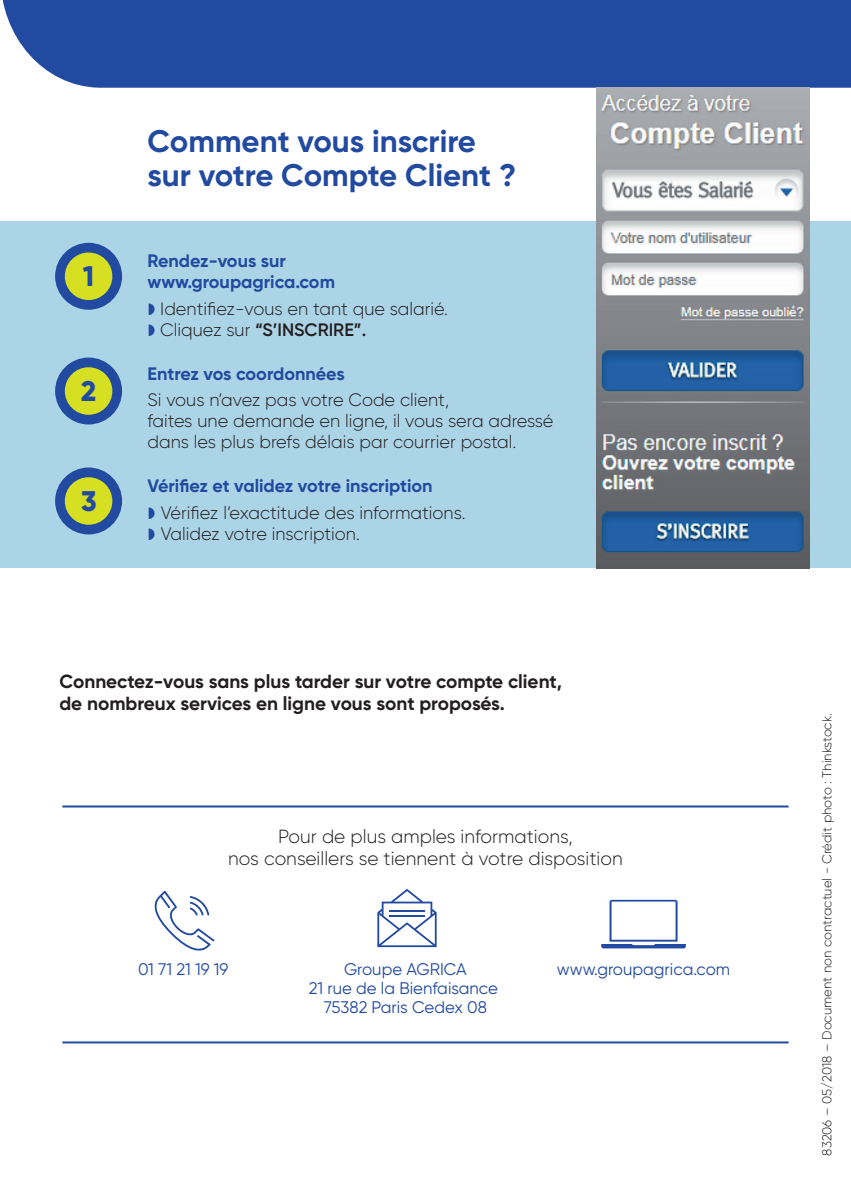
<style>
.page{position:relative;width:851px;height:1191px;background:#fff}
.page>*{position:absolute;margin:0;border:0;box-sizing:border-box;transform-origin:0 0}
.t1{font:700 31.2px/33.8px "Gilroy";color:#214aa0}
.t2{font:800 28.4px "Gilroy";color:#214aa0}
.t3{font:700 19px/22px "Gilroy";color:#231f20}
.t4{font:300 19px "Gilroy";color:#231f20}
.t5{font:300 18px/21px "Gilroy";color:#231f20}
.t6{font:700 18px "Gilroy";color:#214aa0}
.t7{font:600 18px "Gilroy";color:#231f20}
.t8{font:16.8px/19.4px "Gilroy";color:#214aa0;text-align:center}
.t9{font:300 13px "Gilroy";color:#231f20}
.s1{font-weight:300}
</style>
<div class="page">
<div style="left:0;top:221px;width:850px;height:347px;background:#acd4e7"></div>
<div style="left:55px;top:243px;width:67px;height:67px;background:#214aa0;border-radius:50%"></div>
<div style="left:65px;top:252px;width:47px;height:48px;background:#d6df21;border-radius:50%"></div>
<div style="left:2px;top:0;width:848px;height:88px;background:#214aa0"></div>
<img style="left:596px;top:88px;width:213px;height:480px">
<div style="left:55px;top:357px;width:67px;height:67px;background:#214aa0;border-radius:50%"></div>
<div style="left:65px;top:367px;width:47px;height:48px;background:#d6df21;border-radius:50%"></div>
<div style="left:55px;top:467px;width:67px;height:67px;background:#214aa0;border-radius:50%"></div>
<div style="left:65px;top:477px;width:47px;height:48px;background:#d6df21;border-radius:50%"></div>
<svg style="left:601px;top:899px;width:84px;height:49px"></svg>
<svg style="left:377px;top:889px;width:59px;height:58px"></svg>
<hr style="left:389px;top:910px;width:35px;height:2px;background:#214aa0">
<hr style="left:389px;top:915px;width:35px;height:2px;background:#214aa0">
<svg style="left:154px;top:890px;width:60px;height:61px"></svg>
<hr style="left:62px;top:805px;width:726px;height:2px;background:#214aa0">
<hr style="left:62px;top:1041px;width:726px;height:2px;background:#214aa0">
<p class="t2" style="left:83px;top:258px;width:13px">1</p>
<p class="t2" style="left:81px;top:373px;width:17px">2</p>
<p class="t2" style="left:81px;top:483px;width:17px">3</p>
<p class="t1" style="left:147px;top:124px;width:370px">Comment vous inscrire sur votre Compte Client ?</p>
<p class="t6" style="left:147px;top:250px;width:140px">Rendez-vous sur</p>
<p class="t6" style="left:147px;top:271px;width:189px">www.groupagrica.com</p>
<p class="t5" style="left:160px;top:298px;width:289px">Identifiez-vous en tant que salarié.</p>
<p class="t7" style="left:160px;top:318px;width:207px"><span class="s1">Cliquez sur</span> “S’INSCRIRE”.</p>
<p class="t6" style="left:147px;top:362px;width:199px">Entrez vos coordonnées</p>
<p class="t5" style="left:147px;top:389px;width:407px">Si vous n’avez pas votre Code client,<br>faites une demande en ligne, il vous sera adressé dans les plus brefs délais par courrier postal.</p>
<p class="t6" style="left:147px;top:474px;width:286px">Vérifiez et validez votre inscription</p>
<p class="t5" style="left:161px;top:502px;width:306px">Vérifiez l’exactitude des informations.</p>
<p class="t5" style="left:161px;top:523px;width:201px">Validez votre inscription.</p>
<p class="t3" style="left:59px;top:670px;width:504px">Connectez-vous sans plus tarder sur votre compte client, de nombreux services en ligne vous sont proposés.</p>
<p class="t4" style="left:278px;top:824px;width:296px">Pour de plus amples informations,</p>
<p class="t4" style="left:228px;top:846px;width:396px">nos conseillers se tiennent à votre disposition</p>
<p class="t8" style="left:138px;top:959px;width:92px">01 71 21 19 19</p>
<p class="t8" style="left:309px;top:959px;width:191px">Groupe AGRICA<br>21 rue de la Bienfaisance<br>75382 Paris Cedex 08</p>
<p class="t8" style="left:557px;top:958px;width:175px">www.groupagrica.com</p>
<p class="t9" style="left:819px;top:1155px;width:444px;rotate:-90deg">83206 – 05/2018 – Document non contractuel - Crédit photo : Thinkstock.</p>
</div>
